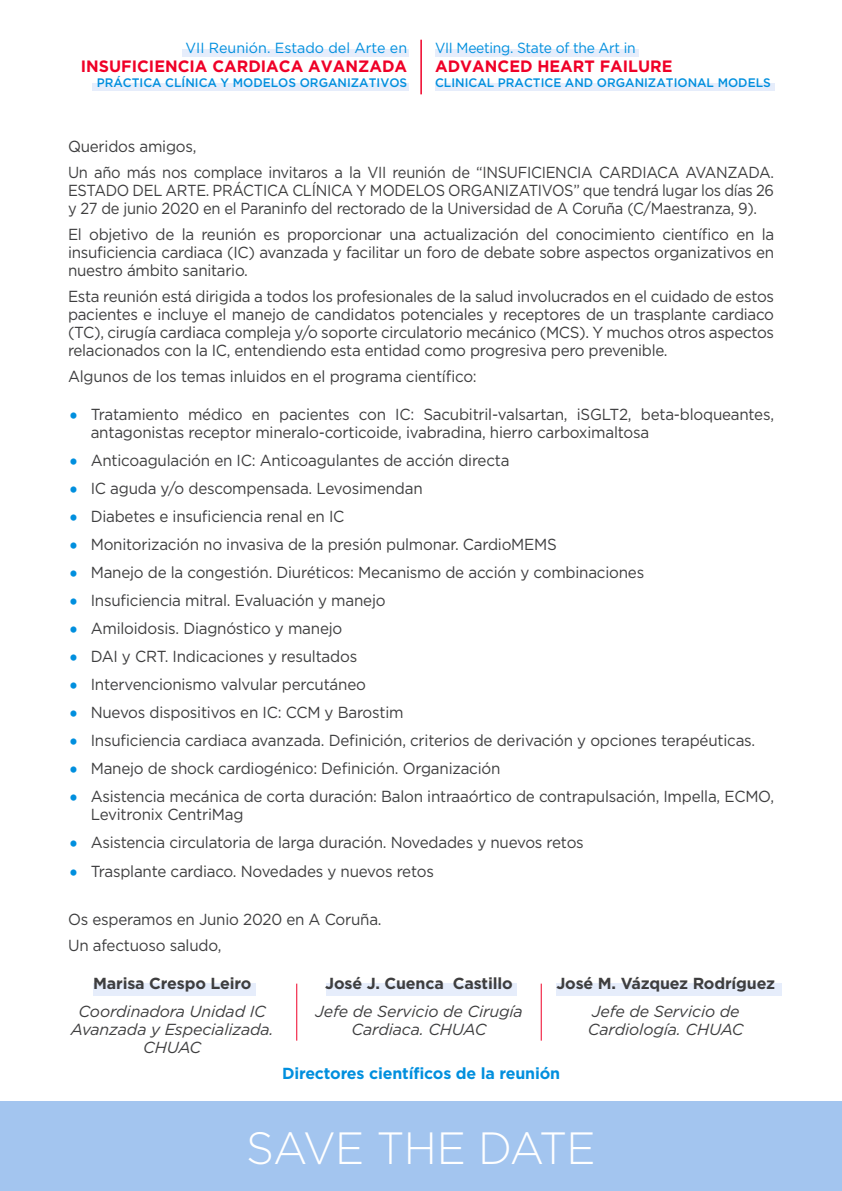
<style>
.page{position:relative;width:842px;height:1191px;background:#fff}
.page>*{position:absolute;margin:0;border:0;box-sizing:border-box;transform-origin:0 0}
.t1{font:300 45.2px "Gotham";letter-spacing:-.025em;color:#fff}
.t2{font:700 16.4px "Gotham";color:#ef0027}
.t3{font:16px/18px "Gotham";letter-spacing:-.015em;color:#3e3e3f;scale:.95 1}
.t4{font:16px/18px "Gotham";letter-spacing:-.015em;color:#3e3e3f;scale:.92 1}
.t5{font:italic 16px/18px "Gotham";letter-spacing:-.01em;color:#3e3e3f;text-align:center}
.t6{font:700 16px "Gotham";letter-spacing:-.01em;color:#3e3e3f}
.t7{font:700 16px "Gotham";letter-spacing:-.01em;color:#008fde}
.t8{font:14.6px "Gotham";letter-spacing:-.02em;color:#008fde;scale:.95 1}
.t9{font:14.6px "Gotham";color:#008fde}
.t10{font:500 12.4px "Gotham";color:#008fde}
.s1{font-size:24px;color:#008fde}
</style>
<div class="page">
<div style="left:435px;top:83px;width:340px;height:8px;background:#e6edfb"></div>
<div style="left:92px;top:83px;width:317px;height:8px;background:#e6edfb"></div>
<div style="left:183px;top:49px;width:226px;height:8px;background:#e6edfb"></div>
<div style="left:435px;top:49px;width:204px;height:8px;background:#e6edfb"></div>
<hr style="left:420px;top:40px;width:2px;height:54px;background:#ef0027">
<div style="left:0;top:1101px;width:842px;height:90px;background:#a3c5ef"></div>
<div style="left:94px;top:983px;width:162px;height:12px;background:#e6edfb"></div>
<div style="left:326px;top:983px;width:191px;height:12px;background:#e6edfb"></div>
<div style="left:556px;top:983px;width:226px;height:12px;background:#e6edfb"></div>
<hr style="left:296px;top:983px;width:1px;height:57px;background:#ef0027">
<hr style="left:541px;top:983px;width:1px;height:57px;background:#ef0027">
<p class="t9" style="left:186px;top:38px;width:223px">VII Reunión. Estado del Arte en</p>
<p class="t2" style="left:81px;top:55px;width:328px">INSUFICIENCIA CARDIACA AVANZADA</p>
<p class="t10" style="left:97px;top:74px;width:312px">PRÁCTICA CLÍNICA Y MODELOS ORGANIZATIVOS</p>
<p class="t8" style="left:435px;top:38px;width:212px">VII Meeting. State of the Art in</p>
<p class="t2" style="left:435px;top:56px;width:239px">ADVANCED HEART FAILURE</p>
<p class="t10" style="left:435px;top:74px;width:337px">CLINICAL PRACTICE AND ORGANIZATIONAL MODELS</p>
<p class="t3" style="left:68px;top:133px;width:745px;line-height:26px">Queridos amigos,<br>Un año más nos complace invitaros a la VII reunión de “INSUFICIENCIA CARDIACA AVANZADA.</p>
<p class="t4" style="left:68px;top:181px;width:769px">ESTADO DEL ARTE. PRÁCTICA CLÍNICA Y MODELOS ORGANIZATIVOS” que tendrá lugar los días 26 y 27 de junio 2020 en el Paraninfo del rectorado de la Universidad de A Coruña (C/Maestranza, 9).</p>
<p class="t3" style="left:68px;top:225px;width:745px;text-align:justify">El objetivo de la reunión es proporcionar una actualización del conocimiento científico en la insuficiencia cardiaca (IC) avanzada y facilitar un foro de debate sobre aspectos organizativos en nuestro ámbito sanitario.</p>
<p class="t3" style="left:68px;top:287px;width:745px;text-align:justify">Esta reunión está dirigida a todos los profesionales de la salud involucrados en el cuidado de estos pacientes e incluye el manejo de candidatos potenciales y receptores de un trasplante cardiaco (TC), cirugía cardiaca compleja y/o soporte circulatorio mecánico (MCS). Y muchos otros aspectos relacionados con la IC, entendiendo esta entidad como progresiva pero prevenible.</p>
<p class="t3" style="left:68px;top:367px;width:432px">Algunos de los temas inluidos en el programa científico:</p>
<p class="t3" style="left:91px;top:405px;width:721px;text-indent:-23px"><span class="s1">•</span> Tratamiento médico en pacientes con IC: Sacubitril-valsartan, iSGLT2, beta-bloqueantes, antagonistas receptor mineralo-corticoide, ivabradina, hierro carboximaltosa</p>
<p class="t3" style="left:68px;top:451px;width:466px"><span class="s1">•</span> Anticoagulación en IC: Anticoagulantes de acción directa</p>
<p class="t3" style="left:68px;top:479px;width:375px"><span class="s1">•</span> IC aguda y/o descompensada. Levosimendan</p>
<p class="t3" style="left:68px;top:507px;width:292px"><span class="s1">•</span> Diabetes e insuficiencia renal en IC</p>
<p class="t3" style="left:68px;top:535px;width:516px"><span class="s1">•</span> Monitorización no invasiva de la presión pulmonar. CardioMEMS</p>
<p class="t3" style="left:68px;top:563px;width:608px"><span class="s1">•</span> Manejo de la congestión. Diuréticos: Mecanismo de acción y combinaciones</p>
<p class="t3" style="left:68px;top:591px;width:336px"><span class="s1">•</span> Insuficiencia mitral. Evaluación y manejo</p>
<p class="t3" style="left:68px;top:619px;width:290px"><span class="s1">•</span> Amiloidosis. Diagnóstico y manejo</p>
<p class="t3" style="left:68px;top:647px;width:306px"><span class="s1">•</span> DAI y CRT. Indicaciones y resultados</p>
<p class="t3" style="left:68px;top:675px;width:315px"><span class="s1">•</span> Intervencionismo valvular percutáneo</p>
<p class="t3" style="left:68px;top:703px;width:355px"><span class="s1">•</span> Nuevos dispositivos en IC: CCM y Barostim</p>
<p class="t3" style="left:68px;top:731px;width:725px"><span class="s1">•</span> Insuficiencia cardiaca avanzada. Definición, criterios de derivación y opciones terapéuticas.</p>
<p class="t3" style="left:68px;top:759px;width:457px"><span class="s1">•</span> Manejo de shock cardiogénico: Definición. Organización</p>
<p class="t3" style="left:91px;top:787px;width:721px;text-indent:-23px"><span class="s1">•</span> Asistencia mecánica de corta duración: Balon intraaórtico de contrapulsación, Impella, ECMO,<br>Levitronix CentriMag</p>
<p class="t3" style="left:68px;top:833px;width:544px"><span class="s1">•</span> Asistencia circulatoria de larga duración. Novedades y nuevos retos</p>
<p class="t3" style="left:68px;top:861px;width:387px"><span class="s1">•</span> Trasplante cardiaco. Novedades y nuevos retos</p>
<p class="t3" style="left:68px;top:905px;width:332px;line-height:26px">Os esperamos en Junio 2020 en A Coruña.<br>Un afectuoso saludo,</p>
<p class="t6" style="left:93px;top:973px;width:160px">Marisa Crespo Leiro</p>
<p class="t5" style="left:71px;top:1002px;width:204px">Coordinadora Unidad IC<br>Avanzada y Especializada.<br>CHUAC</p>
<p class="t6" style="left:556px;top:973px;width:220px">José M. Vázquez Rodríguez</p>
<p class="t5" style="left:588px;top:1002px;width:157px;text-align:left">Jefe de Servicio de<br>Cardiología. CHUAC</p>
<p class="t7" style="left:282px;top:1063px;width:280px">Directores científicos de la reunión</p>
<p class="t6" style="left:325px;top:973px;width:189px">José J. Cuenca Castillo</p>
<p class="t5" style="left:315px;top:1002px;width:209px">Jefe de Servicio de Cirugía<br>Cardiaca. CHUAC</p>
<h1 class="t1" style="left:246px;top:1119px;width:351px">SAVE THE DATE</h1>
</div>
